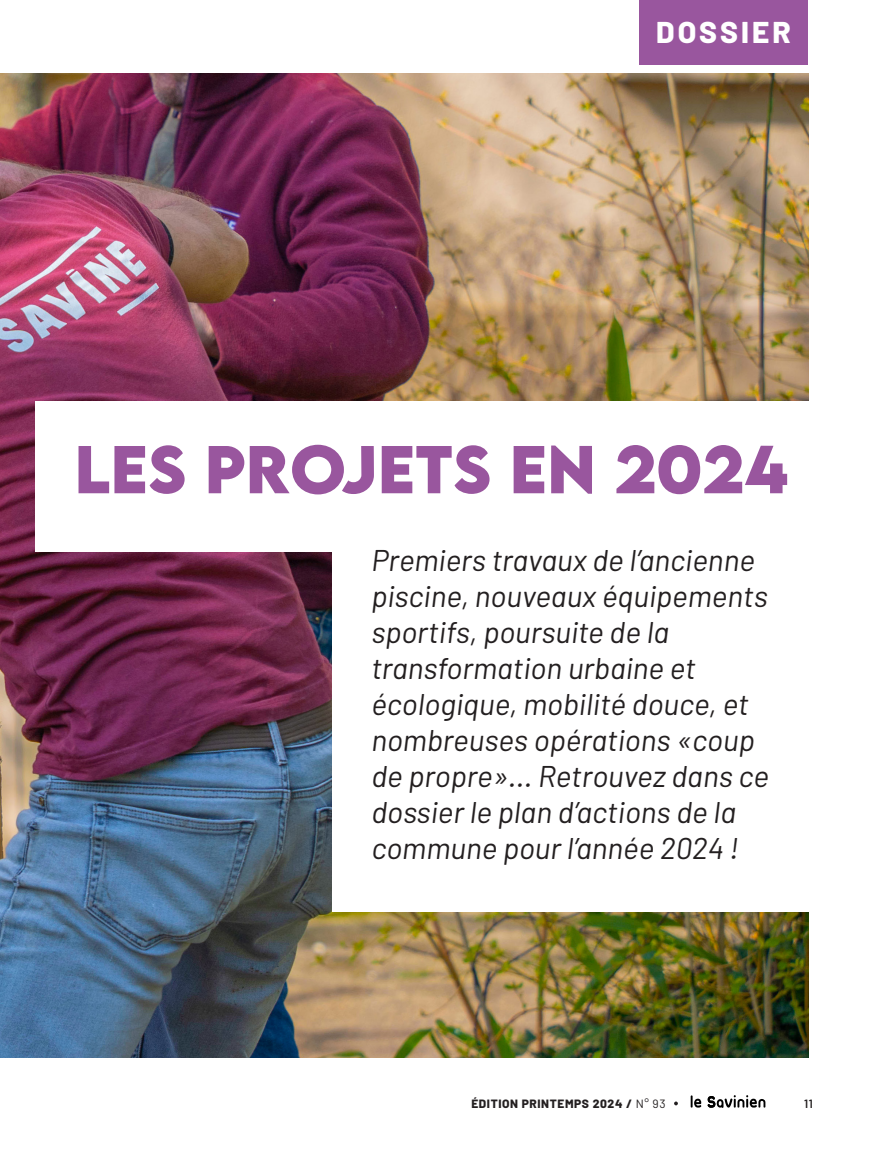
<style>
.page{position:relative;width:893px;height:1149px;background:#fff}
.page>*{position:absolute;margin:0;border:0;box-sizing:border-box;transform-origin:0 0}
.t1{font:700 60px "LEMONMILK";color:#99569e}
.t2{font:italic 30px/36px "Barlow";color:#231f20}
.t3{font:800 30px "Barlow";letter-spacing:.1em;color:#fff}
.t4{font:800 12px "Barlow";letter-spacing:.05em;color:#231f20}
.t5{font:600 12px "Barlow";color:#231f20}
.s1{font-weight:400}
</style>
<div class="page">
<img style="left:0;top:73px;width:808px;height:984px">
<div style="left:35px;top:400px;width:858px;height:151px;background:#fff"></div>
<div style="left:639px;top:0;width:169px;height:64px;background:#99569e"></div>
<div style="left:332px;top:513px;width:515px;height:398px;background:#fff"></div>
<svg style="left:691px;top:1095px;width:10px;height:12px"></svg>
<svg style="left:708px;top:1095px;width:57px;height:12px"></svg>
<p class="t3" style="left:656px;top:9px;width:136px">DOSSIER</p>
<p class="t1" style="left:74px;top:428px;width:172px">LES PROJETS</p>
<p class="t1" style="left:509px;top:428px;width:280px">EN 2024</p>
<p class="t2" style="left:371px;top:540px;width:399px">Premiers travaux de l’ancienne piscine, nouveaux équipements sportifs, poursuite de la transformation urbaine et écologique, mobilité douce, et nombreuses opérations «coup de propre»... Retrouvez dans ce dossier le plan d’actions de la commune pour l’année 2024 !</p>
<p class="t4" style="left:471px;top:1093px;width:196px">ÉDITION PRINTEMPS 2024 / <span class="s1">N° 93</span></p>
<p class="t5" style="left:804px;top:1095px;width:10px">11</p>
</div>
